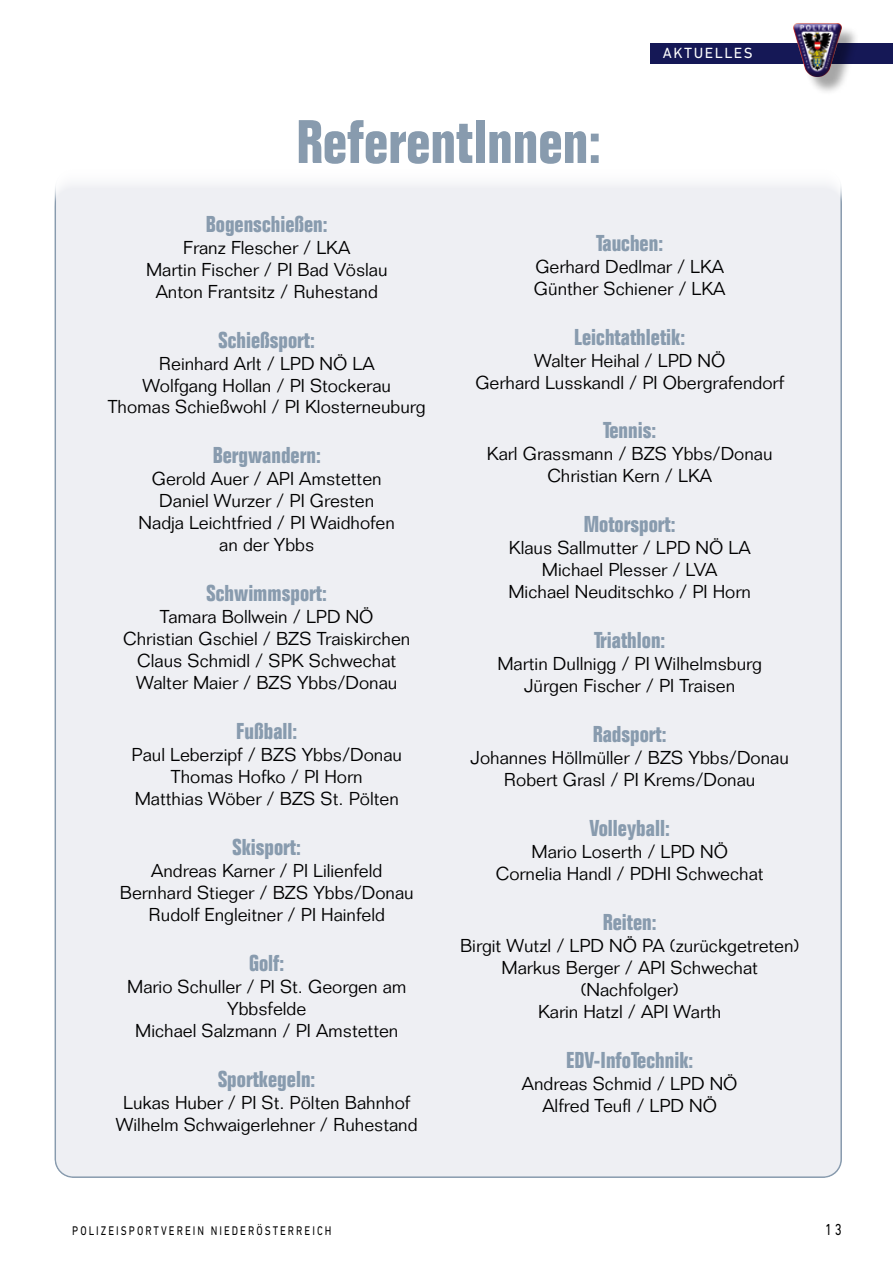
<style>
.page{position:relative;width:893px;height:1263px;background:#fff}
.page>*{position:absolute;margin:0;border:0;box-sizing:border-box;transform-origin:0 0}
.t1{font:700 condensed 60px "Folio Std";color:#889bae}
.t2{font:700 condensed 22.5px "Folio Std";color:#889bae}
.t3{font:300 18.3px/21.9px "Folio Std";color:#000;text-align:center}
.t4{font:16.2px "DIN Next LT Pro";color:#000;scale:.8 1}
.t5{font:15px "DIN Next LT Pro";letter-spacing:.1em;color:#fff}
.t6{font:12.75px "DIN Next LT Pro";letter-spacing:.2em;color:#000;scale:.8 1}
</style>
<div class="page">
<div style="left:55px;top:169px;width:786px;height:1008px;background:#eeeff3;border-radius:18px"></div>
<div style="left:651px;top:43px;width:242px;height:20px;background:#151856"></div>
<div style="left:796px;top:25px;width:64px;height:70px;background:#000;opacity:.35"></div>
<img style="left:793px;top:23px;width:35px;height:47px">
<h1 class="t1" style="left:296px;top:109px;width:306px">ReferentInnen:</h1>
<p class="t5" style="left:663px;top:44px;width:91px">AKTUELLES</p>
<p class="t2" style="left:206px;top:211px;width:123px">Bogenschießen:</p>
<p class="t3" style="left:146px;top:236px;width:243px">Franz Flescher / LKA<br>Martin Fischer / PI Bad Vöslau<br>Anton Frantsitz / Ruhestand</p>
<p class="t2" style="left:219px;top:327px;width:98px">Schießsport:</p>
<p class="t3" style="left:108px;top:352px;width:319px">Reinhard Arlt / LPD NÖ LA<br>Wolfgang Hollan / PI Stockerau<br>Thomas Schießwohl / PI Klosterneuburg</p>
<p class="t2" style="left:213px;top:443px;width:110px">Bergwandern:</p>
<p class="t3" style="left:139px;top:468px;width:258px">Gerold Auer / API Amstetten<br>Daniel Wurzer / PI Gresten<br>Nadja Leichtfried / PI Waidhofen an der Ybbs</p>
<p class="t2" style="left:207px;top:581px;width:122px">Schwimmsport:</p>
<p class="t3" style="left:123px;top:606px;width:289px">Tamara Bollwein / LPD NÖ<br>Christian Gschiel / BZS Traiskirchen<br>Claus Schmidl / SPK Schwechat<br>Walter Maier / BZS Ybbs/Donau</p>
<p class="t2" style="left:236px;top:719px;width:63px">Fußball:</p>
<p class="t3" style="left:132px;top:744px;width:272px">Paul Leberzipf / BZS Ybbs/Donau<br>Thomas Hofko / PI Horn<br>Matthias Wöber / BZS St. Pölten</p>
<p class="t2" style="left:232px;top:834px;width:70px">Skisport:</p>
<p class="t3" style="left:120px;top:859px;width:295px">Andreas Karner / PI Lilienfeld<br>Bernhard Stieger / BZS Ybbs/Donau<br>Rudolf Engleitner / PI Hainfeld</p>
<p class="t2" style="left:249px;top:950px;width:37px">Golf:</p>
<p class="t3" style="left:127px;top:975px;width:281px">Mario Schuller / PI St. Georgen am<br>Ybbsfelde<br>Michael Salzmann / PI Amstetten</p>
<p class="t2" style="left:218px;top:1066px;width:99px">Sportkegeln:</p>
<p class="t3" style="left:116px;top:1091px;width:303px">Lukas Huber / PI St. Pölten Bahnhof<br>Wilhelm Schwaigerlehner / Ruhestand</p>
<p class="t2" style="left:596px;top:230px;width:68px">Tauchen:</p>
<p class="t3" style="left:534px;top:255px;width:193px;text-align:left">Gerhard Dedlmar / LKA<br>Günther Schiener / LKA</p>
<p class="t2" style="left:574px;top:324px;width:113px">Leichtathletik:</p>
<p class="t3" style="left:475px;top:349px;width:310px">Walter Heihal / LPD NÖ<br>Gerhard Lusskandl / PI Obergrafendorf</p>
<p class="t2" style="left:603px;top:418px;width:55px">Tennis:</p>
<p class="t3" style="left:487px;top:443px;width:287px">Karl Grassmann / BZS Ybbs/Donau<br>Christian Kern / LKA</p>
<p class="t2" style="left:584px;top:512px;width:93px">Motorsport:</p>
<p class="t3" style="left:508px;top:537px;width:244px">Klaus Sallmutter / LPD NÖ LA<br>Michael Plesser / LVA<br>Michael Neuditschko / PI Horn</p>
<p class="t2" style="left:594px;top:628px;width:73px">Triathlon:</p>
<p class="t3" style="left:497px;top:653px;width:266px">Martin Dullnigg / PI Wilhelmsburg<br>Jürgen Fischer / PI Traisen</p>
<p class="t2" style="left:593px;top:722px;width:75px">Radsport:</p>
<p class="t3" style="left:471px;top:747px;width:320px">Johannes Höllmüller / BZS Ybbs/Donau<br>Robert Grasl / PI Krems/Donau</p>
<p class="t2" style="left:590px;top:816px;width:82px">Volleyball:</p>
<p class="t3" style="left:496px;top:841px;width:269px">Mario Loserth / LPD NÖ<br>Cornelia Handl / PDHI Schwechat</p>
<p class="t2" style="left:603px;top:909px;width:55px">Reiten:</p>
<p class="t3" style="left:460px;top:934px;width:341px">Birgit Wutzl / LPD NÖ PA (zurückgetreten)<br>Markus Berger / API Schwechat (Nachfolger)<br>Karin Hatzl / API Warth</p>
<p class="t2" style="left:566px;top:1047px;width:129px">EDV-InfoTechnik:</p>
<p class="t3" style="left:522px;top:1072px;width:217px">Andreas Schmid / LPD NÖ<br>Alfred Teufl / LPD NÖ</p>
<p class="t6" style="left:72px;top:1223px;width:326px">POLIZEISPORTVEREIN NIEDERÖSTERREICH</p>
<p class="t4" style="left:825px;top:1220px;width:22px">13</p>
</div>
